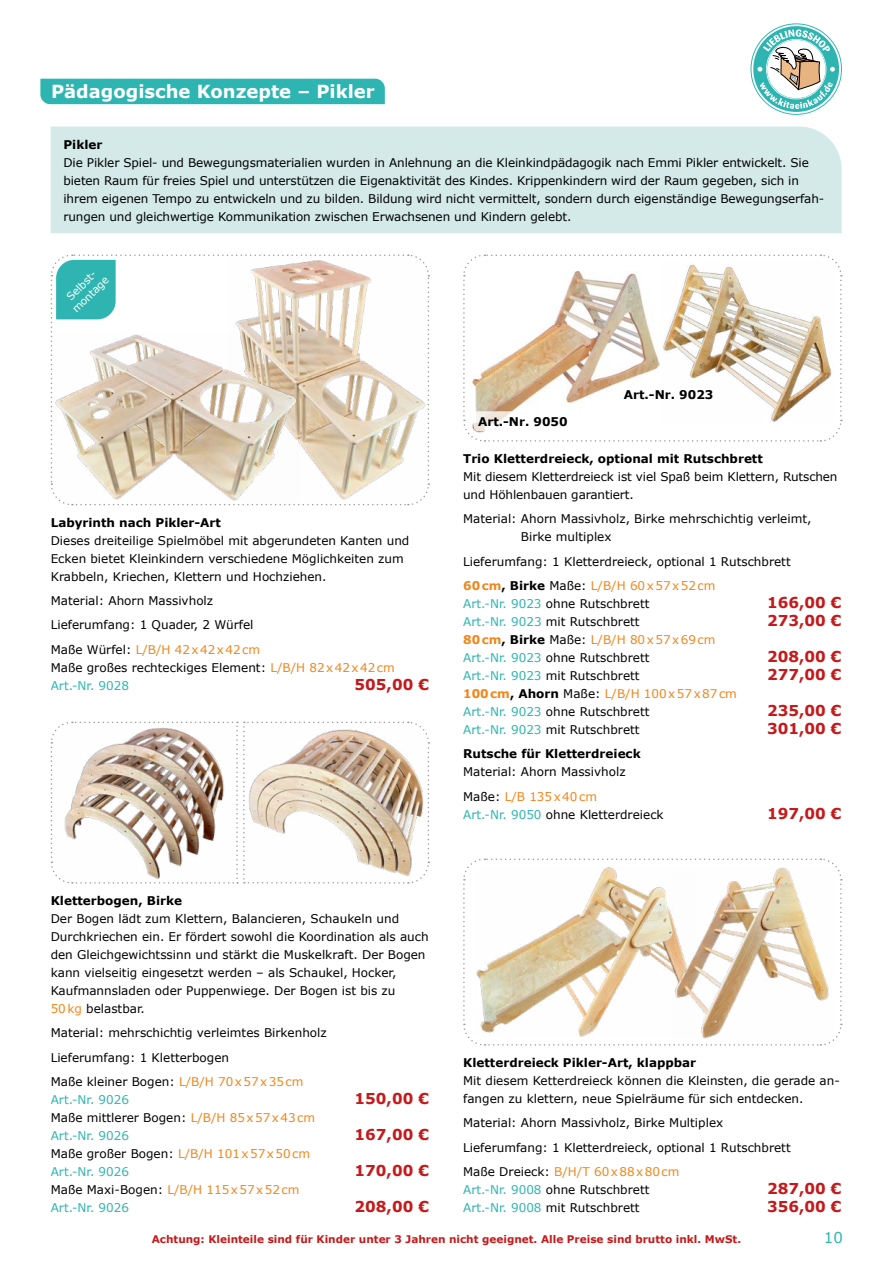
<style>
.page{position:relative;width:893px;height:1263px;background:#fff}
.page>*{position:absolute;margin:0;border:0;box-sizing:border-box;transform-origin:0 0}
.t1{font:700 18px "Verdana";color:#fff}
.t2{font:700 15px "Verdana";color:#c51a1b}
.t3{font:15px "Verdana";color:#2eb5b1}
.t4{font:12px/18px "Verdana";color:#000}
.t5{font:700 12px "Verdana";color:#000}
.t6{font:12px/18px "Verdana";color:#f1861a}
.t7{font:12px "Verdana";color:#2eb5b1}
.t8{font:700 10.5px "Verdana";color:#c51a1b}
.t9{font:10.5px/12.6px "Verdana";color:#fff;text-align:center}
.s1{color:#f1861a}
.s2{color:#2eb5b1}
.s3{color:#000}
.s4{font-weight:700;color:#f1861a}
.s5{font-weight:700}
</style>
<div class="page">
<div style="left:51px;top:127px;width:791px;height:106px;background:#d3eae9"></div>
<svg style="left:463px;top:858px;width:379px;height:188px"></svg>
<svg style="left:50px;top:721px;width:380px;height:163px"></svg>
<svg style="left:463px;top:254px;width:379px;height:188px"></svg>
<img style="left:662px;top:263px;width:172px;height:159px">
<img style="left:474px;top:868px;width:198px;height:168px">
<img style="left:672px;top:868px;width:162px;height:172px">
<svg style="left:50px;top:254px;width:380px;height:252px"></svg>
<svg style="left:474px;top:411px;width:98px;height:20px"></svg>
<div style="left:620px;top:384px;width:98px;height:20px;background:#fff;border-radius:4px"></div>
<div style="left:40px;top:79px;width:345px;height:25px;background:#2eb5b1"></div>
<svg style="left:750px;top:23px;width:92px;height:92px"></svg>
<svg style="left:751px;top:24px;width:90px;height:90px"></svg>
<div style="left:753px;top:26px;width:86px;height:86px;background:#2eb5b1;border-radius:50%"></div>
<svg style="left:757px;top:29px;width:78px;height:80px"></svg>
<h1 class="t1" style="left:51px;top:80px;width:325px">Pädagogische Konzepte – Pikler</h1>
<p class="t5" style="left:63px;top:136px;width:40px">Pikler</p>
<p class="t4" style="left:63px;top:153px;width:762px">Die Pikler Spiel- und Bewegungsmaterialien wurden in Anlehnung an die Kleinkindpädagogik nach Emmi Pikler entwickelt. Sie bieten Raum für freies Spiel und unterstützen die Eigenaktivität des Kindes. Krippenkindern wird der Raum gegeben, sich in ihrem eigenen Tempo zu entwickeln und zu bilden. Bildung wird nicht vermittelt, sondern durch eigenständige Bewegungserfah&shy;rungen und gleichwertige Kommunikation zwischen Erwachsenen und Kindern gelebt.</p>
<p class="t9" style="left:61px;top:297px;width:48px;rotate:-45deg">Selbst&shy;montage</p>
<p class="t5" style="left:51px;top:514px;width:172px">Labyrinth nach Pikler-Art</p>
<p class="t4" style="left:51px;top:531px;width:360px">Dieses dreiteilige Spielmöbel mit abgerundeten Kanten und<br>Ecken bietet Kleinkindern verschiedene Möglichkeiten zum<br>Krabbeln, Kriechen, Klettern und Hochziehen.</p>
<p class="t4" style="left:51px;top:588px;width:211px;line-height:24.5px">Material: Ahorn Massivholz<br>Lieferumfang: 1 Quader, 2 Würfel<br>Maße Würfel: <span class="s1">L/B/H 42x42x42cm</span></p>
<p class="t4" style="left:51px;top:658px;width:346px">Maße großes rechteckiges Element: <span class="s1">L/B/H 82x42x42cm<br></span><span class="s2">Art.-Nr. 9028</span></p>
<p class="t2" style="left:355px;top:674px;width:76px">505,00 €</p>
<p class="t5" style="left:51px;top:893px;width:133px">Kletterbogen, Birke</p>
<p class="t4" style="left:51px;top:909px;width:379px">Der Bogen lädt zum Klettern, Balancieren, Schaukeln und Durchkriechen ein. Er fördert sowohl die Koordination als auch den Gleichgewichtssinn und stärkt die Muskelkraft. Der Bogen kann vielseitig eingesetzt werden – als Schaukel, Hocker, Kaufmannsladen oder Puppenwiege. Der Bogen ist bis zu <span class="s1">50kg</span> belastbar.</p>
<p class="t4" style="left:51px;top:1021px;width:278px;line-height:24.5px">Material: mehrschichtig verleimtes Birkenholz<br>Lieferumfang: 1 Kletterbogen<br>Maße kleiner Bogen: <span class="s1">L/B/H 70x57x35cm</span></p>
<p class="t7" style="left:51px;top:1092px;width:80px">Art.-Nr. 9026</p>
<p class="t2" style="left:355px;top:1089px;width:76px">150,00 €</p>
<p class="t4" style="left:51px;top:1109px;width:266px">Maße mittlerer Bogen: <span class="s1">L/B/H 85x57x43cm<br></span><span class="s2">Art.-Nr. 9026</span></p>
<p class="t2" style="left:355px;top:1125px;width:76px">167,00 €</p>
<p class="t4" style="left:51px;top:1145px;width:261px">Maße großer Bogen: <span class="s1">L/B/H 101x57x50cm<br></span><span class="s2">Art.-Nr. 9026</span></p>
<p class="t6" style="left:51px;top:1181px;width:250px"><span class="s3">Maße Maxi-Bogen:</span> L/B/H 115x57x52cm<br><span class="s2">Art.-Nr. 9026</span></p>
<p class="t2" style="left:355px;top:1161px;width:76px">170,00 €</p>
<p class="t2" style="left:355px;top:1197px;width:76px">208,00 €</p>
<p class="t5" style="left:478px;top:414px;width:91px">Art.-Nr. 9050</p>
<p class="t5" style="left:624px;top:386px;width:91px">Art.-Nr. 9023</p>
<p class="t5" style="left:463px;top:451px;width:301px">Trio Kletterdreieck, optional mit Rutschbrett</p>
<p class="t4" style="left:463px;top:468px;width:376px">Mit diesem Kletterdreieck ist viel Spaß beim Klettern, Rutschen und Höhlenbauen garantiert.</p>
<p class="t4" style="left:521px;top:510px;width:292px;text-indent:-58px">Material: Ahorn Massivholz, Birke mehrschichtig verleimt,<br>Birke multiplex</p>
<p class="t4" style="left:463px;top:549px;width:329px;line-height:24.5px">Lieferumfang: 1 Kletterdreieck, optional 1 Rutschbrett<br><span class="s4">60cm</span><span class="s5">, Birke</span> Maße: <span class="s1">L/B/H 60x57x52cm</span></p>
<p class="t4" style="left:463px;top:595px;width:188px"><span class="s2">Art.-Nr. 9023</span> ohne Rutschbrett</p>
<p class="t2" style="left:767px;top:593px;width:76px">166,00 €</p>
<p class="t4" style="left:463px;top:613px;width:178px"><span class="s2">Art.-Nr. 9023</span> mit Rutschbrett</p>
<p class="t2" style="left:767px;top:611px;width:76px">273,00 €</p>
<p class="t4" style="left:463px;top:631px;width:254px"><span class="s4">80cm</span><span class="s5">, Birke</span> Maße: <span class="s1">L/B/H 80x57x69cm<br></span><span class="s2">Art.-Nr. 9023</span> ohne Rutschbrett</p>
<p class="t2" style="left:767px;top:647px;width:76px">208,00 €</p>
<p class="t4" style="left:463px;top:667px;width:178px"><span class="s2">Art.-Nr. 9023</span> mit Rutschbrett</p>
<p class="t2" style="left:767px;top:665px;width:76px">277,00 €</p>
<p class="t4" style="left:463px;top:685px;width:275px"><span class="s4">100cm</span><span class="s5">, Ahorn</span> Maße: <span class="s1">L/B/H 100x57x87cm<br></span><span class="s2">Art.-Nr. 9023</span> ohne Rutschbrett</p>
<p class="t2" style="left:767px;top:701px;width:76px">235,00 €</p>
<p class="t4" style="left:463px;top:721px;width:178px"><span class="s2">Art.-Nr. 9023</span> mit Rutschbrett</p>
<p class="t2" style="left:767px;top:719px;width:76px">301,00 €</p>
<p class="t5" style="left:463px;top:746px;width:179px">Rutsche für Kletterdreieck</p>
<p class="t4" style="left:463px;top:760px;width:164px;line-height:24.3px">Material: Ahorn Massivholz<br>Maße: <span class="s1">L/B 135x40cm</span></p>
<p class="t4" style="left:463px;top:805px;width:202px"><span class="s2">Art.-Nr. 9050</span> ohne Kletterdreieck</p>
<p class="t2" style="left:767px;top:803px;width:76px">197,00 €</p>
<p class="t5" style="left:463px;top:1055px;width:235px">Kletterdreieck Pikler-Art, klappbar</p>
<p class="t4" style="left:463px;top:1071px;width:378px">Mit diesem Ketterdreieck können die Kleinsten, die gerade an&shy;fangen zu klettern, neue Spielräume für sich entdecken.</p>
<p class="t4" style="left:463px;top:1111px;width:329px;line-height:24.5px">Material: Ahorn Massivholz, Birke Multiplex<br>Lieferumfang: 1 Kletterdreieck, optional 1 Rutschbrett<br>Maße Dreieck: <span class="s1">B/H/T 60x88x80cm</span></p>
<p class="t4" style="left:463px;top:1181px;width:188px"><span class="s2">Art.-Nr. 9008</span> ohne Rutschbrett</p>
<p class="t2" style="left:767px;top:1179px;width:76px">287,00 €</p>
<p class="t4" style="left:463px;top:1199px;width:178px"><span class="s2">Art.-Nr. 9008</span> mit Rutschbrett</p>
<p class="t2" style="left:767px;top:1197px;width:76px">356,00 €</p>
<p class="t8" style="left:152px;top:1232px;width:591px">Achtung: Kleinteile sind für Kinder unter 3 Jahren nicht geeignet. Alle Preise sind brutto inkl. MwSt.</p>
<p class="t3" style="left:824px;top:1228px;width:21px">10</p>
</div>
